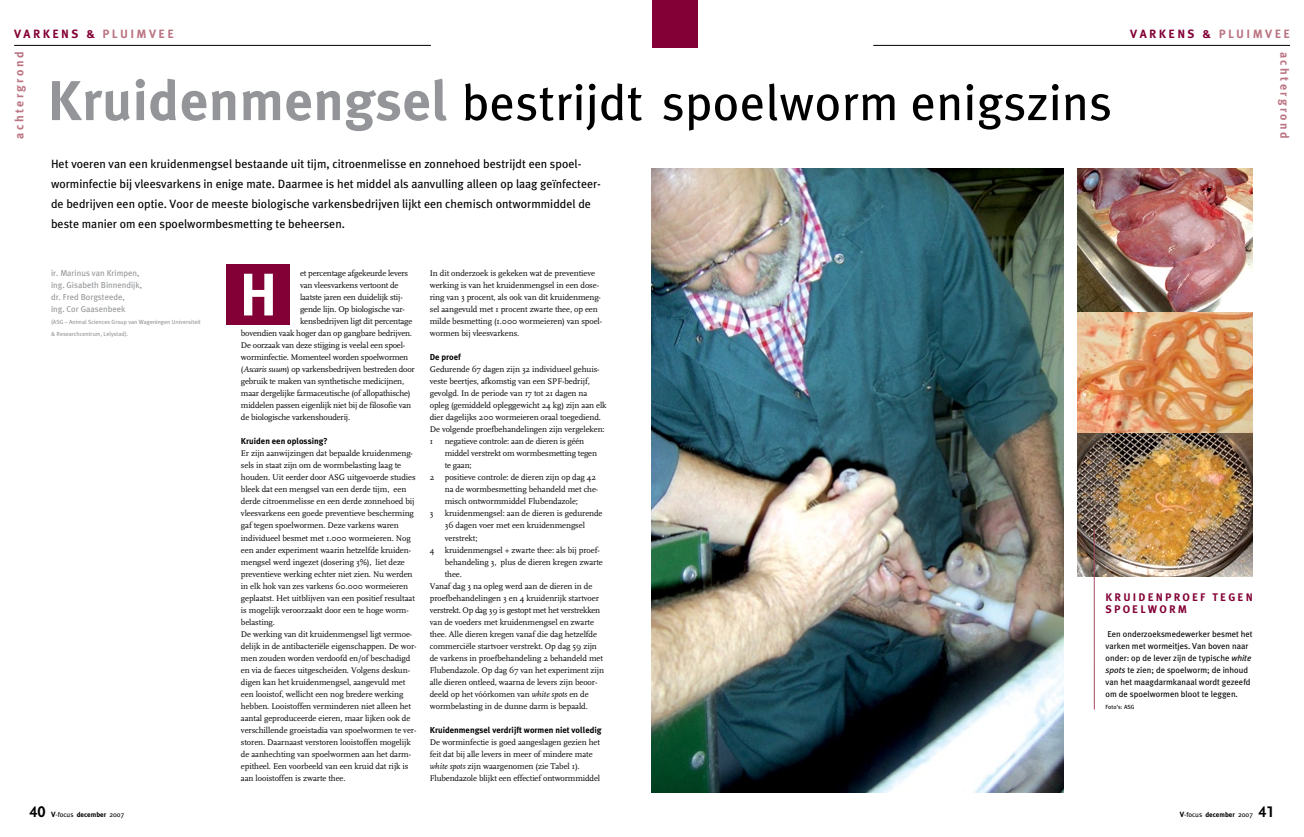
<style>
.page{position:relative;width:1304px;height:837px;background:#fff}
.page>*{position:absolute;margin:0;border:0;box-sizing:border-box;transform-origin:0 0}
.t1{font:700 60px "Meta Plus";color:#fff}
.t2{font:50px "Meta Plus";letter-spacing:.01em;color:#000}
.t3{font:700 16px "Scala Sans LF";color:#000}
.t4{font:12px/20px "Meta Plus";color:#000}
.t5{font:700 12px "Meta Plus";letter-spacing:.2em;color:#830036}
.t6{font:700 12px "Meta Plus";letter-spacing:.2em;color:#bb7482}
.t7{font:700 11px/12px "Meta Plus";letter-spacing:.2em;color:#830036}
.t8{font:8.6px/12px "Scala";letter-spacing:-.01em;color:#000}
.t9{font:8.6px/12px "Meta Plus";color:#000}
.t10{font:8.6px/12px "Meta Plus";color:#939598}
.t11{font:700 8.6px "Meta Plus";color:#000}
.t12{font:8.6px "Scala";letter-spacing:-.03em;color:#000}
.t13{font:7px "Meta Plus";color:#000}
.t14{font:6px/12px "Meta Plus";color:#939598}
.t15{font:6px "Meta Plus";color:#000}
.s1{color:#bb7482}
.s2{font-weight:700;font-size:56px;color:#939598}
.s3{font-style:italic}
.s4{font-weight:700;font-size:7.6px}
.s5{font-weight:700}
</style>
<div class="page">
<img style="left:1077px;top:168px;width:176px;height:408px">
<hr style="left:873px;top:45px;width:417px;height:1px;background:#000">
<div style="left:652px;top:0;width:45px;height:48px;background:#830036"></div>
<hr style="left:14px;top:45px;width:417px;height:1px;background:#000">
<div style="left:227px;top:264px;width:63px;height:60px;background:#830036"></div>
<hr style="left:1094px;top:528px;width:1px;height:181px;background:#a54c61">
<img style="left:652px;top:168px;width:411px;height:624px">
<h3 class="t5" style="left:14px;top:27px;width:161px">VARKENS &amp; <span class="s1">PLUIMVEE</span></h3>
<h3 class="t6" style="left:12px;top:138px;width:88px;rotate:-90deg">achtergrond</h3>
<h2 class="t2" style="left:47px;top:74px;width:1066px"><span class="s2">Kruidenmengsel</span> bestrijdt spoelworm enigszins</h2>
<p class="t4" style="left:51px;top:154px;width:551px">Het voeren van een kruidenmengsel bestaande uit tijm, citroenmelisse en zonnehoed bestrijdt een spoel&shy;worminfectie bij vleesvarkens in enige mate. Daarmee is het middel als aanvulling alleen op laag geïnfecteer&shy;de bedrijven een optie. Voor de meeste biologische varkensbedrijven lijkt een chemisch ontwormmiddel de beste manier om een spoelwormbesmetting te beheersen.</p>
<h3 class="t5" style="left:1130px;top:27px;width:161px">VARKENS &amp; <span class="s1">PLUIMVEE</span></h3>
<h3 class="t6" style="left:1292px;top:52px;width:88px;rotate:90deg">achtergrond</h3>
<p class="t10" style="left:51px;top:267px;width:93px">ir. Marinus van Krimpen, ing. Gisabeth Binnendijk, dr. Fred Borgsteede,<br>ing. Cor Gaasenbeek</p>
<p class="t14" style="left:51px;top:316px;width:151px">(ASG – Animal Sciences Group van Wageningen Universiteit &amp; Researchcentrum, Lelystad).</p>
<p class="t8" style="left:300px;top:267px;width:110px">et percentage afgekeurde levers</p>
<p class="t8" style="left:300px;top:279px;width:100px">van vleesvarkens vertoont de</p>
<p class="t8" style="left:300px;top:291px;width:104px">laatste jaren een duidelijk stij-</p>
<p class="t8" style="left:300px;top:303px;width:106px">gende lijn. Op biologische var-</p>
<p class="t8" style="left:300px;top:315px;width:114px">kensbedrijven ligt dit percentage</p>
<p class="t8" style="left:241px;top:327px;width:173px">bovendien vaak hoger dan op gangbare bedrijven.</p>
<p class="t8" style="left:241px;top:339px;width:166px">De oorzaak van deze stijging is veelal een spoel-</p>
<p class="t8" style="left:241px;top:351px;width:169px">worminfectie. Momenteel worden spoelwormen</p>
<p class="t8" style="left:241px;top:363px;width:175px">(<span class="s3">Ascaris suum</span>) op varkensbedrijven bestreden door</p>
<p class="t8" style="left:241px;top:375px;width:165px">gebruik te maken van synthetische medicijnen,</p>
<p class="t8" style="left:241px;top:387px;width:171px">maar dergelijke farmaceutische (of allopathische)</p>
<p class="t8" style="left:241px;top:399px;width:172px">middelen passen eigenlijk niet bij de filosofie van</p>
<p class="t8" style="left:241px;top:411px;width:111px">de biologische varkenshouderij.</p>
<p class="t11" style="left:241px;top:436px;width:88px">Kruiden een oplossing?</p>
<p class="t8" style="left:241px;top:447px;width:177px">Er zijn aanwijzingen dat bepaalde kruidenmeng&shy;sels in staat zijn om de wormbelasting laag te houden. Uit eerder door ASG uitgevoerde studies bleek dat een mengsel van een derde tijm, een derde citroenmelisse en een derde zonnehoed bij vleesvarkens een goede preventieve bescherming gaf tegen spoelwormen. Deze varkens waren individueel besmet met 1.000 wormeieren. Nog een ander experiment waarin hetzelfde kruiden&shy;mengsel werd ingezet (dosering 3%), liet deze preventieve werking echter niet zien. Nu werden in elk hok van zes varkens 60.000 wormeieren geplaatst. Het uitblijven van een positief resultaat is mogelijk veroorzaakt door een te hoge worm&shy;belasting.<br>De werking van dit kruidenmengsel ligt vermoe&shy;delijk in de antibacteriële eigenschappen. De wor&shy;men zouden worden verdoofd en/of beschadigd en via de faeces uitgescheiden. Volgens deskun&shy;digen kan het kruidenmengsel, aangevuld met een looistof, wellicht een nog bredere werking hebben. Looistoffen verminderen niet alleen het aantal geproduceerde eieren, maar lijken ook de verschillende groeistadia van spoelwormen te ver&shy;storen. Daarnaast verstoren looistoffen mogelijk de aanhechting van spoelwormen aan het darm&shy;epitheel. Een voorbeeld van een kruid dat rijk is aan looistoffen is zwarte thee.</p>
<h1 class="t1" style="left:239px;top:260px;width:40px">H</h1>
<p class="t8" style="left:430px;top:267px;width:174px">In dit onderzoek is gekeken wat de preventieve werking is van het kruidenmengsel in een dose&shy;ring van 3 procent, als ook van dit kruidenmeng&shy;sel aangevuld met 1 procent zwarte thee, op een milde besmetting (1.000 wormeieren) van spoel&shy;wormen bij vleesvarkens.</p>
<p class="t11" style="left:430px;top:352px;width:33px">De proef</p>
<p class="t8" style="left:430px;top:363px;width:178px">Gedurende 67 dagen zijn 32 individueel gehuis&shy;veste beertjes, afkomstig van een SPF-bedrijf, gevolgd. In de periode van 17 tot 21 dagen na opleg (gemiddeld opleggewicht 24 kg) zijn aan elk dier dagelijks 200 wormeieren oraal toe-gediend.<br>De volgende proefbehandelingen zijn vergeleken:<br>1</p>
<p class="t8" style="left:445px;top:435px;width:141px">negatieve controle: aan de dieren is géén</p>
<p class="t8" style="left:445px;top:447px;width:154px">middel verstrekt om wormbesmetting tegen</p>
<p class="t8" style="left:445px;top:459px;width:28px">te gaan;</p>
<p class="t8" style="left:430px;top:471px;width:168px">2 positieve controle: de dieren zijn op dag 42</p>
<p class="t8" style="left:445px;top:483px;width:155px">na de wormbesmetting behandeld met che-</p>
<p class="t8" style="left:445px;top:495px;width:135px">misch ontwormmiddel Flubendazole;</p>
<p class="t8" style="left:430px;top:507px;width:5px">3</p>
<p class="t8" style="left:445px;top:507px;width:159px">kruidenmengsel: aan de dieren is gedurende</p>
<p class="t8" style="left:445px;top:519px;width:142px">36 dagen voer met een kruidenmengsel</p>
<p class="t8" style="left:445px;top:531px;width:34px">verstrekt;</p>
<p class="t8" style="left:430px;top:543px;width:172px">4 kruidenmengsel + zwarte thee: als bij proef-</p>
<p class="t8" style="left:445px;top:555px;width:159px">behandeling 3, plus de dieren kregen zwarte</p>
<p class="t8" style="left:445px;top:567px;width:19px">thee.</p>
<p class="t8" style="left:430px;top:579px;width:164px">Vanaf dag 3 na opleg werd aan de dieren in de</p>
<p class="t8" style="left:430px;top:591px;width:171px">proefbehandelingen 3 en 4 kruidenrijk startvoer</p>
<p class="t12" style="left:430px;top:605px;width:172px">verstrekt. Op dag 39 is gestopt met het verstrekken</p>
<p class="t8" style="left:430px;top:615px;width:166px">van de voeders met kruidenmengsel en zwarte</p>
<p class="t8" style="left:430px;top:627px;width:169px">thee. Alle dieren kregen vanaf die dag hetzelfde</p>
<p class="t8" style="left:430px;top:639px;width:169px">commerciële startvoer verstrekt. Op dag 59 zijn</p>
<p class="t8" style="left:430px;top:651px;width:175px">de varkens in proefbehandeling 2 behandeld met</p>
<p class="t8" style="left:430px;top:663px;width:176px">Flubendazole. Op dag 67 van het experiment zijn</p>
<p class="t8" style="left:430px;top:675px;width:169px">alle dieren ontleed, waarna de levers zijn beoor-</p>
<p class="t8" style="left:430px;top:687px;width:160px">deeld op het vóórkomen van <span class="s3">white spots</span> en de</p>
<p class="t8" style="left:430px;top:699px;width:160px">wormbelasting in de dunne darm is bepaald.</p>
<p class="t11" style="left:430px;top:724px;width:173px">Kruidenmengsel verdrijft wormen niet volledig</p>
<p class="t8" style="left:430px;top:735px;width:172px">De worminfectie is goed aangeslagen gezien het feit dat bij alle levers in meer of mindere mate <span class="s3">white spots</span> zijn waargenomen (zie Tabel 1).<br>Flubendazole blijkt een effectief ontwormmiddel</p>
<p class="t7" style="left:1106px;top:590px;width:149px">KRUIDENPROEF TEGEN<br>SPOELWORM</p>
<p class="t9" style="left:1106px;top:627px;width:149px">Een onderzoeksmedewerker besmet het varken met wormeitjes. Van boven naar onder: op de lever zijn de typische <span class="s3">white spots</span> te zien; de spoelworm; de inhoud van het maagdarmkanaal wordt gezeefd om de spoelwormen bloot te leggen.</p>
<p class="t15" style="left:1106px;top:702px;width:31px">Foto’s: ASG</p>
<h3 class="t3" style="left:29px;top:802px;width:17px">40</h3>
<p class="t13" style="left:51px;top:810px;width:75px"><span class="s4">V</span>-focus <span class="s5">december</span> 2007</p>
<p class="t13" style="left:1180px;top:810px;width:75px"><span class="s4">V</span>-focus <span class="s5">december</span> 2007</p>
<h3 class="t3" style="left:1259px;top:802px;width:17px">41</h3>
</div>
